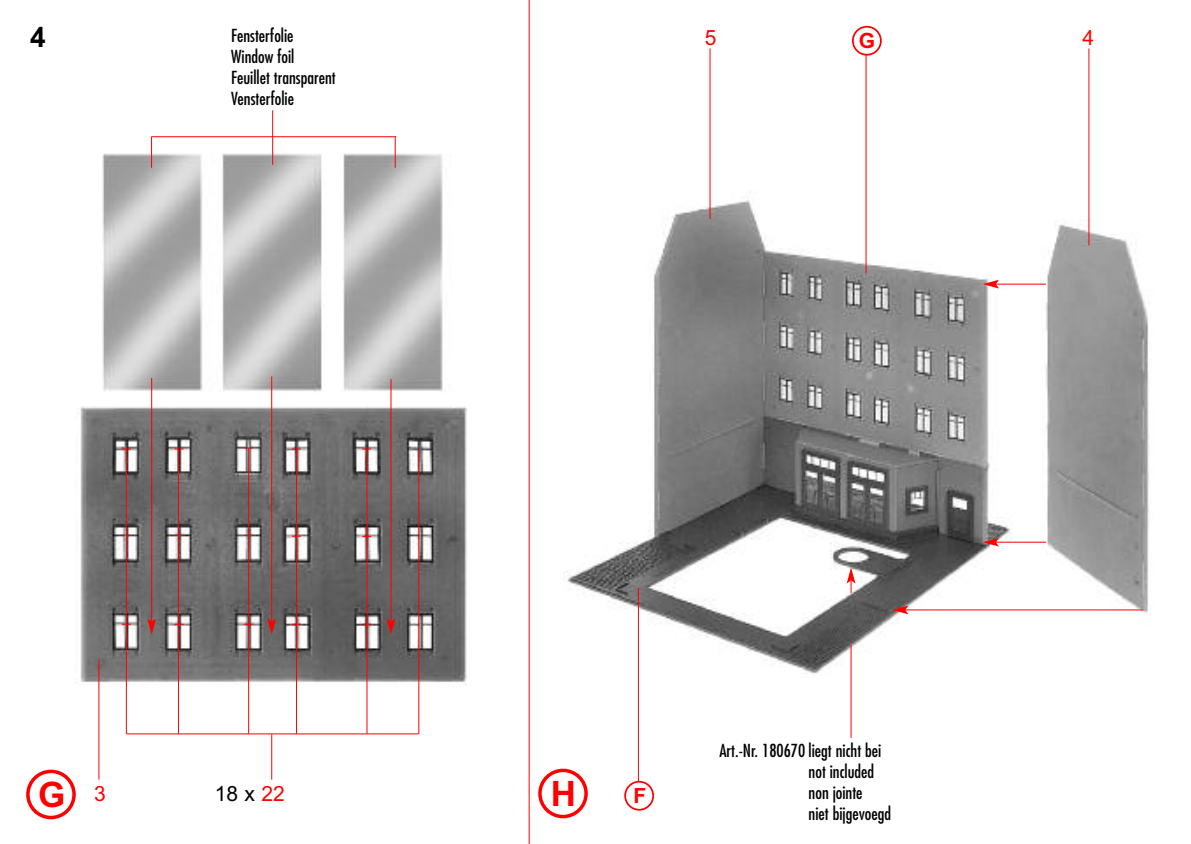
<style>
.page{position:relative;width:1191px;height:844px;background:#fff}
.page>*{position:absolute;margin:0;border:0;box-sizing:border-box;transform-origin:0 0}
.t1{font:700 35px "Arial";color:#f00}
.t2{font:700 28px "Arial";color:#000}
.t3{font:21px "Arial";color:#000}
.t4{font:21px "Arial";color:#f00}
.t5{font:700 21px "Arial";color:#f00}
.t6{font:condensed 17.5px/21px "Futura Std";color:#000}
.s1{color:#f00}
</style>
<div class="page">
<hr style="left:529px;top:0;width:1px;height:843px;background:#f00">
<img style="left:80px;top:140px;width:387px;height:546px">
<img style="left:563px;top:190px;width:586px;height:487px">
<svg style="left:26px;top:769px;width:50px;height:50px"></svg>
<svg style="left:538px;top:768px;width:50px;height:50px"></svg>
<svg style="left:624px;top:780px;width:30px;height:30px"></svg>
<svg style="left:852px;top:26px;width:29px;height:30px"></svg>
<hr style="left:271px;top:376px;width:1px;height:245px;background:#f00">
<svg style="left:267px;top:618px;width:9px;height:16px"></svg>
<hr style="left:151px;top:377px;width:1px;height:244px;background:#f00">
<svg style="left:147px;top:618px;width:9px;height:16px"></svg>
<hr style="left:390px;top:379px;width:1px;height:242px;background:#f00">
<svg style="left:386px;top:618px;width:9px;height:16px"></svg>
<hr style="left:98px;top:659px;width:1px;height:120px;background:#f00">
<hr style="left:271px;top:734px;width:1px;height:45px;background:#f00">
<hr style="left:126px;top:733px;width:293px;height:1px;background:#f00">
<hr style="left:126px;top:449px;width:1px;height:284px;background:#f00">
<hr style="left:178px;top:449px;width:1px;height:284px;background:#f00">
<hr style="left:248px;top:448px;width:1px;height:285px;background:#f00">
<hr style="left:296px;top:449px;width:1px;height:284px;background:#f00">
<hr style="left:366px;top:449px;width:1px;height:284px;background:#f00">
<hr style="left:418px;top:449px;width:1px;height:284px;background:#f00">
<hr style="left:709px;top:48px;width:1px;height:171px;background:#f00">
<hr style="left:1088px;top:48px;width:1px;height:197px;background:#f00">
<hr style="left:865px;top:54px;width:1px;height:219px;background:#f00">
<hr style="left:638px;top:588px;width:1px;height:193px;background:#f00">
<hr style="left:996px;top:283px;width:50px;height:1px;background:#f00">
<svg style="left:982px;top:280px;width:17px;height:8px"></svg>
<hr style="left:996px;top:541px;width:50px;height:1px;background:#f00">
<svg style="left:982px;top:537px;width:17px;height:9px"></svg>
<hr style="left:905px;top:609px;width:238px;height:1px;background:#f00">
<svg style="left:892px;top:605px;width:16px;height:9px"></svg>
<svg style="left:846px;top:567px;width:9px;height:26px"></svg>
<hr style="left:850px;top:644px;width:1px;height:93px;background:#f00">
<hr style="left:272px;top:110px;width:1px;height:55px;background:#f00">
<hr style="left:151px;top:137px;width:1px;height:31px;background:#f00">
<hr style="left:395px;top:137px;width:1px;height:31px;background:#f00">
<hr style="left:151px;top:136px;width:245px;height:1px;background:#f00">
<h2 class="t2" style="left:30px;top:21px;width:17px">4</h2>
<p class="t6" style="left:231px;top:26px;width:64px">Fensterfolie</p>
<p class="t4" style="left:705px;top:25px;width:13px">5</p>
<p class="t4" style="left:1082px;top:25px;width:13px">4</p>
<p class="t6" style="left:231px;top:47px;width:106px">Window foil<br>Feuillet transparent<br>Vensterfolie</p>
<p class="t5" style="left:858px;top:28px;width:18px">G</p>
<h1 class="t1" style="left:38px;top:773px;width:29px">G</h1>
<h1 class="t1" style="left:550px;top:772px;width:27px">H</h1>
<p class="t5" style="left:633px;top:783px;width:14px">F</p>
<p class="t4" style="left:94px;top:780px;width:13px">3</p>
<p class="t3" style="left:215px;top:780px;width:72px">18 x <span class="s1">22</span></p>
<p class="t6" style="left:808px;top:741px;width:84px;text-indent:-89px">Art.-Nr. 180670 liegt nicht bei not included non jointe<br>niet bijgevoegd</p>
</div>
